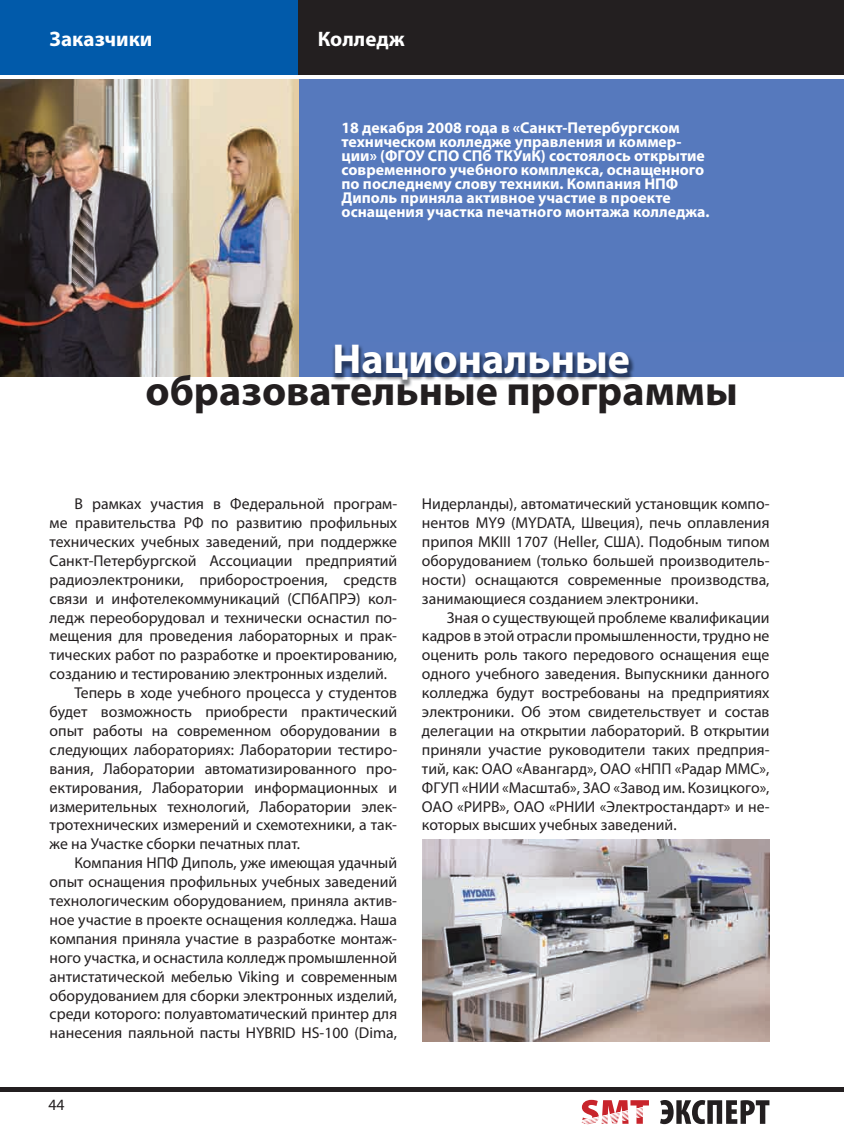
<style>
.page{position:relative;width:844px;height:1141px;background:#fff}
.page>*{position:absolute;margin:0;border:0;box-sizing:border-box;transform-origin:0 0}
.t1{font:700 42px "Myriad Pro";color:#231f20}
.t2{font:700 42px "Myriad Pro";color:#fff}
.t3{font:700 21px "Myriad Pro";color:#fff}
.t4{font:15.75px/18.9px "Myriad Pro";color:#231f20;text-align:justify}
.t5{font:700 15.75px/14px "Myriad Pro";color:#fff}
</style>
<div class="page">
<div style="left:298px;top:0;width:545px;height:74px;background:#231f20"></div>
<div style="left:0;top:1087px;width:843px;height:5px;background:#231f20"></div>
<svg style="left:660px;top:1100px;width:109px;height:24px"></svg>
<svg style="left:581px;top:1100px;width:67px;height:24px"></svg>
<div style="left:0;top:0;width:298px;height:74px;background:#015aaa"></div>
<div style="left:0;top:79px;width:843px;height:298px;background:#5679bd"></div>
<img style="left:0;top:79px;width:298px;height:298px">
<img style="left:333px;top:345px;width:301px;height:42px">
<img style="left:422px;top:840px;width:347px;height:202px">
<h2 class="t3" style="left:50px;top:25px;width:104px">Заказчики</h2>
<h2 class="t3" style="left:317px;top:25px;width:88px">Колледж</h2>
<p class="t5" style="left:341px;top:120px;width:369px">18 декабря 2008 года в «Санкт-Петербургском техническом колледже управления и коммер&shy;ции» (ФГОУ СПО СПб ТКУиК) состоялось открытие современного учебного комплекса, оснащенного по последнему слову техники. Компания НПФ Диполь приняла активное участие в проекте оснащения участка печатного монтажа колледжа.</p>
<h1 class="t2" style="left:332px;top:332px;width:299px">Национальные</h1>
<h1 class="t1" style="left:145px;top:363px;width:593px">образовательные программы</h1>
<p class="t4" style="left:74px;top:494px;width:324px">В рамках участия в Федеральной програм-</p>
<p class="t4" style="left:50px;top:513px;width:349px">ме правительства РФ по развитию профильных</p>
<p class="t4" style="left:50px;top:532px;width:349px">технических учебных заведений, при поддержке</p>
<p class="t4" style="left:50px;top:551px;width:349px">Санкт-Петербургской Ассоциации предприятий</p>
<p class="t4" style="left:50px;top:570px;width:349px">радиоэлектроники, приборостроения, средств</p>
<p class="t4" style="left:50px;top:589px;width:349px">связи и инфотелекоммуникаций (СПбАПРЭ) кол-</p>
<p class="t4" style="left:50px;top:608px;width:349px">ледж переоборудовал и технически оснастил по-</p>
<p class="t4" style="left:50px;top:626px;width:349px">мещения для проведения лабораторных и прак-</p>
<p class="t4" style="left:50px;top:645px;width:349px">тических работ по разработке и проектированию,</p>
<p class="t4" style="left:50px;top:664px;width:339px">созданию и тестированию электронных изделий.</p>
<p class="t4" style="left:74px;top:683px;width:324px">Теперь в ходе учебного процесса у студентов</p>
<p class="t4" style="left:50px;top:702px;width:349px">будет возможность приобрести практический</p>
<p class="t4" style="left:50px;top:721px;width:349px">опыт работы на современном оборудовании в</p>
<p class="t4" style="left:50px;top:740px;width:349px">следующих лабораториях: Лаборатории тестиро-</p>
<p class="t4" style="left:50px;top:759px;width:349px">вания, Лаборатории автоматизированного про-</p>
<p class="t4" style="left:50px;top:778px;width:349px">ектирования, Лаборатории информационных и</p>
<p class="t4" style="left:50px;top:797px;width:349px">измерительных технологий, Лаборатории элек-</p>
<p class="t4" style="left:50px;top:815px;width:349px">тротехнических измерений и схемотехники, а так-</p>
<p class="t4" style="left:50px;top:834px;width:252px">же на Участке сборки печатных плат.</p>
<p class="t4" style="left:74px;top:853px;width:324px">Компания НПФ Диполь, уже имеющая удачный</p>
<p class="t4" style="left:50px;top:872px;width:349px">опыт оснащения профильных учебных заведений</p>
<p class="t4" style="left:50px;top:891px;width:349px">технологическим оборудованием, приняла актив-</p>
<p class="t4" style="left:50px;top:910px;width:349px">ное участие в проекте оснащения колледжа. Наша</p>
<p class="t4" style="left:50px;top:929px;width:349px">компания приняла участие в разработке монтаж-</p>
<p class="t4" style="left:50px;top:948px;width:349px">ного участка, и оснастила колледж промышленной</p>
<p class="t4" style="left:50px;top:967px;width:349px">антистатической мебелью Viking и современным</p>
<p class="t4" style="left:50px;top:986px;width:349px">оборудованием для сборки электронных изделий,</p>
<p class="t4" style="left:50px;top:1004px;width:349px">среди которого: полуавтоматический принтер для</p>
<p class="t4" style="left:50px;top:1023px;width:349px">нанесения паяльной пасты HYBRID HS-100 (Dima,</p>
<p class="t4" style="left:48px;top:1095px;width:18px">44</p>
<p class="t4" style="left:422px;top:494px;width:349px">Нидерланды), автоматический установщик компо&shy;нентов MY9 (MYDATA, Швеция), печь оплавления припоя MKIII 1707 (Heller, США). Подобным типом оборудованием (только большей производитель&shy;ности) оснащаются современные производства, занимающиеся созданием электроники.</p>
<p class="t4" style="left:422px;top:608px;width:349px;text-indent:25px">Зная о существующей проблеме квалификации кадров в этой отрасли промышленности, трудно не оценить роль такого передового оснащения еще одного учебного заведения. Выпускники данного колледжа будут востребованы на предприятиях электроники. Об этом свидетельствует и состав делегации на открытии лабораторий. В открытии приняли участие руководители таких предприя&shy;тий, как: ОАО «Авангард», ОАО «НПП «Радар ММС», ФГУП «НИИ «Масштаб», ЗАО «Завод им. Козицкого», ОАО «РИРВ», ОАО «РНИИ «Электростандарт» и не&shy;которых высших учебных заведений.</p>
</div>
